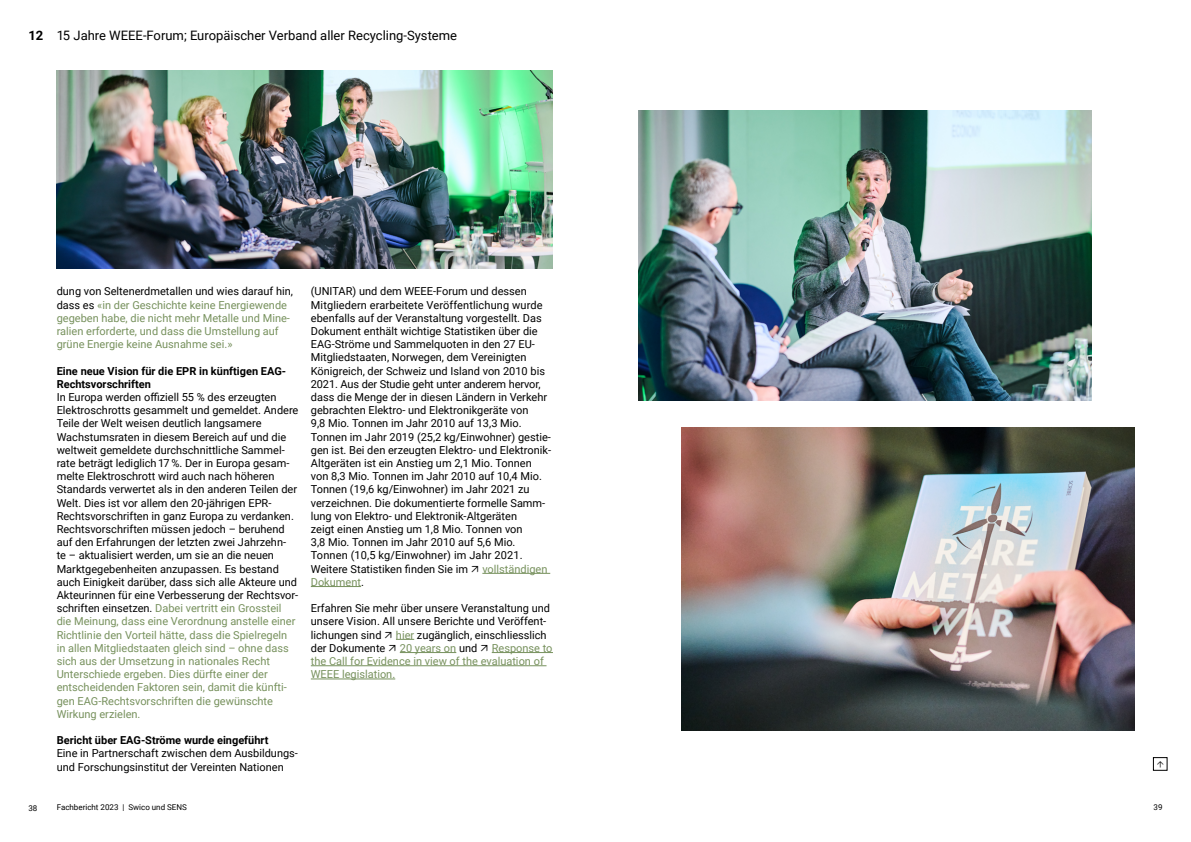
<style>
.page{position:relative;width:1191px;height:842px;background:#fff}
.page>*{position:absolute;margin:0;border:0;box-sizing:border-box;transform-origin:0 0}
.t1{font:13px "Roboto";color:#000}
.t2{font:11px/13.2px "Roboto";color:#000}
.t3{font:11px/13.2px "Roboto";color:#77915d}
.t4{font:700 11px/13.2px "Roboto";color:#000}
.t5{font:8px "Roboto";color:#000}
.s1{font-weight:700}
.s2{color:#000}
.s3{color:#77915d}
</style>
<div class="page">
<div style="left:1153px;top:757px;width:14px;height:13px;border:1px solid #000"></div>
<img style="left:57px;top:71px;width:496px;height:198px">
<img style="left:681px;top:427px;width:453px;height:304px">
<img style="left:638px;top:110px;width:453px;height:291px">
<hr style="left:482px;top:573px;width:68px;height:1px;background:#77915d">
<hr style="left:311px;top:586px;width:50px;height:1px;background:#77915d">
<hr style="left:400px;top:652px;width:56px;height:1px;background:#77915d">
<hr style="left:492px;top:652px;width:61px;height:1px;background:#77915d">
<hr style="left:311px;top:665px;width:235px;height:1px;background:#77915d">
<hr style="left:311px;top:679px;width:84px;height:1px;background:#77915d">
<svg style="left:396px;top:638px;width:18px;height:2px"></svg>
<p class="t1" style="left:28px;top:26px;width:430px"><span class="s1">12</span> 15 Jahre WEEE-Forum; Europäischer Verband aller Recycling-Systeme</p>
<p class="t3" style="left:57px;top:284px;width:238px"><span class="s2">dung von Seltenerdmetallen und wies darauf hin, dass es</span> «in der Geschichte keine Energiewende gegeben habe, die nicht mehr Metalle und Mine&shy;ralien erforderte, und dass die Umstellung auf grüne Energie keine Ausnahme sei.»</p>
<p class="t4" style="left:57px;top:364px;width:231px">Eine neue Vision für die EPR in künftigen EAG-<br>Rechtsvorschriften</p>
<p class="t2" style="left:57px;top:390px;width:243px">In Europa werden offiziell 55 % des erzeugten Elektroschrotts gesammelt und gemeldet. Andere Teile der Welt weisen deutlich langsamere Wachstumsraten in diesem Bereich auf und die weltweit gemeldete durchschnittliche Sammel&shy;rate beträgt lediglich 17 %. Der in Europa gesam&shy;melte Elektroschrott wird auch nach höheren Standards verwertet als in den anderen Teilen der Welt. Dies ist vor allem den 20-jährigen EPR-Rechtsvorschriften in ganz Europa zu verdanken.<br>Rechtsvorschriften müssen jedoch – beruhend auf den Erfahrungen der letzten zwei Jahrzehn-<br>te – aktualisiert werden, um sie an die neuen Marktgegebenheiten anzupassen. Es bestand auch Einigkeit darüber, dass sich alle Akteure und Akteurinnen für eine Verbesserung der Rechtsvor&shy;schriften einsetzen. <span class="s3">Dabei vertritt ein Grossteil die Meinung, dass eine Verordnung anstelle einer Richtlinie den Vorteil hätte, dass die Spielregeln in allen Mitgliedstaaten gleich sind – ohne dass sich aus der Umsetzung in nationales Recht Unterschiede ergeben. Dies dürfte einer der entscheidenden Faktoren sein, damit die künfti&shy;gen EAG-Rechtsvorschriften die gewünschte Wirkung erzielen.</span></p>
<p class="t4" style="left:57px;top:733px;width:213px">Bericht über EAG-Ströme wurde eingeführt</p>
<p class="t2" style="left:57px;top:746px;width:243px">Eine in Partnerschaft zwischen dem Ausbildungs&shy;und Forschungsinstitut der Vereinten Nationen</p>
<p class="t5" style="left:28px;top:802px;width:10px">38</p>
<p class="t5" style="left:57px;top:802px;width:132px">Fachbericht 2023 | Swico und SENS</p>
<p class="t2" style="left:311px;top:284px;width:242px">(UNITAR) und dem WEEE-Forum und dessen Mitgliedern erarbeitete Veröffentlichung wurde ebenfalls auf der Veranstaltung vorgestellt. Das Dokument enthält wichtige Statistiken über die EAG-Ströme und Sammelquoten in den 27 EU-Mitgliedstaaten, Norwegen, dem Vereinigten Königreich, der Schweiz und Island von 2010 bis 2021. Aus der Studie geht unter anderem hervor, dass die Menge der in diesen Ländern in Verkehr gebrachten Elektro- und Elektronikgeräte von<br>9,8 Mio. Tonnen im Jahr 2010 auf 13,3 Mio.<br>Tonnen im Jahr 2019 (25,2 kg/Einwohner) gestie&shy;gen ist. Bei den erzeugten Elektro- und Elektronik-Altgeräten ist ein Anstieg um 2,1 Mio. Tonnen von 8,3 Mio. Tonnen im Jahr 2010 auf 10,4 Mio.<br>Tonnen (19,6 kg/Einwohner) im Jahr 2021 zu verzeichnen. Die dokumentierte formelle Samm&shy;lung von Elektro- und Elektronik-Altgeräten<br>zeigt einen Anstieg um 1,8 Mio. Tonnen von<br>3,8 Mio. Tonnen im Jahr 2010 auf 5,6 Mio.<br>Tonnen (10,5 kg/Einwohner) im Jahr 2021.<br>Weitere Statistiken finden Sie im</p>
<p class="t3" style="left:482px;top:562px;width:67px">vollständigen</p>
<p class="t3" style="left:311px;top:575px;width:55px">Dokument<span class="s2">.</span></p>
<p class="t2" style="left:311px;top:601px;width:241px">Erfahren Sie mehr über unsere Veranstaltung und unsere Vision. All unsere Berichte und Veröffent&shy;lichungen sind</p>
<p class="t2" style="left:396px;top:628px;width:152px"><span class="s3">hier</span> zugänglich, einschliesslich</p>
<p class="t2" style="left:311px;top:641px;width:76px">der Dokumente</p>
<p class="t3" style="left:400px;top:641px;width:79px">20 years on <span class="s2">und</span></p>
<p class="t3" style="left:311px;top:641px;width:243px;text-indent:181px">Response to the Call for Evidence in view of the evaluation of<br>WEEE legislation.</p>
<p class="t5" style="left:1153px;top:802px;width:10px">39</p>
</div>
